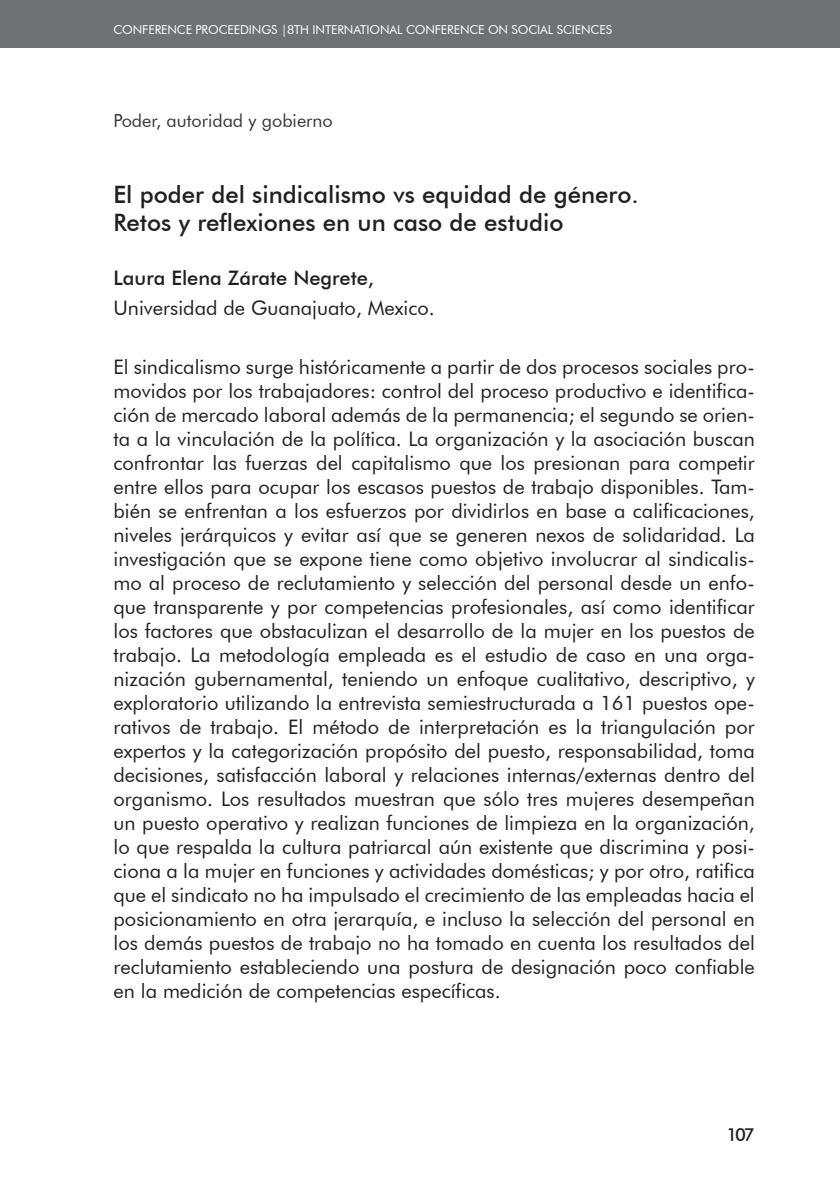
<style>
.page{position:relative;width:840px;height:1191px;background:#fff}
.page>*{position:absolute;margin:0;border:0;box-sizing:border-box;transform-origin:0 0}
._1_Título_artículo{font:500 24px/28.8px "Futura BT";color:#231f20}
._4_Univ-pais{font:20px/24px "Futura BT";color:#231f20;text-align:justify}
._3_Autores{font:500 20px "Futura BT";color:#231f20}
._0_Temática{font:18px "Futura BT";color:#34373b}
.t1{font:500 18px "Futura BT";color:#231f20}
.t2{font:12.4px "Futura BT";letter-spacing:-.01em;color:#fff}
</style>
<div class="page">
<div style="left:0;top:0;width:839px;height:48px;background:#707174"></div>
<p class="t2" style="left:113px;top:22px;width:499px">CONFERENCE PROCEEDINGS |8TH INTERNATIONAL CONFERENCE ON SOCIAL SCIENCES</p>
<p class="_0_Temática" style="left:113px;top:110px;width:221px">Poder, autoridad y gobierno</p>
<p class="_1_Título_artículo" style="left:113px;top:179px;width:526px">El poder del sindicalismo vs equidad de género.<br>Retos y reflexiones en un caso de estudio</p>
<p class="_3_Autores" style="left:113px;top:266px;width:262px">Laura Elena Zárate Negrete,</p>
<p class="_4_Univ-pais" style="left:113px;top:295px;width:322px">Universidad de Guanajuato, Mexico.</p>
<p class="_4_Univ-pais" style="left:113px;top:355px;width:642px">El sindicalismo surge históricamente a partir de dos procesos sociales pro&shy;movidos por los trabajadores: control del proceso productivo e identifica&shy;ción de mercado laboral además de la permanencia; el segundo se orien&shy;ta a la vinculación de la política. La organización y la asociación buscan confrontar las fuerzas del capitalismo que los presionan para competir entre ellos para ocupar los escasos puestos de trabajo disponibles. Tam&shy;bién se enfrentan a los esfuerzos por dividirlos en base a calificaciones, niveles jerárquicos y evitar así que se generen nexos de solidaridad. La investigación que se expone tiene como objetivo involucrar al sindicalis&shy;mo al proceso de reclutamiento y selección del personal desde un enfo&shy;que transparente y por competencias profesionales, así como identificar los factores que obstaculizan el desarrollo de la mujer en los puestos de trabajo. La metodología empleada es el estudio de caso en una orga&shy;nización gubernamental, teniendo un enfoque cualitativo, descriptivo, y exploratorio utilizando la entrevista semiestructurada a 161 puestos ope&shy;rativos de trabajo. El método de interpretación es la triangulación por expertos y la categorización propósito del puesto, responsabilidad, toma decisiones, satisfacción laboral y relaciones internas/externas dentro del organismo. Los resultados muestran que sólo tres mujeres desempeñan un puesto operativo y realizan funciones de limpieza en la organización, lo que respalda la cultura patriarcal aún existente que discrimina y posi&shy;ciona a la mujer en funciones y actividades domésticas; y por otro, ratifica que el sindicato no ha impulsado el crecimiento de las empleadas hacia el posicionamiento en otra jerarquía, e incluso la selección del personal en los demás puestos de trabajo no ha tomado en cuenta los resultados del reclutamiento estableciendo una postura de designación poco confiable en la medición de competencias específicas.</p>
<p class="t1" style="left:726px;top:1123px;width:30px">107</p>
</div>
